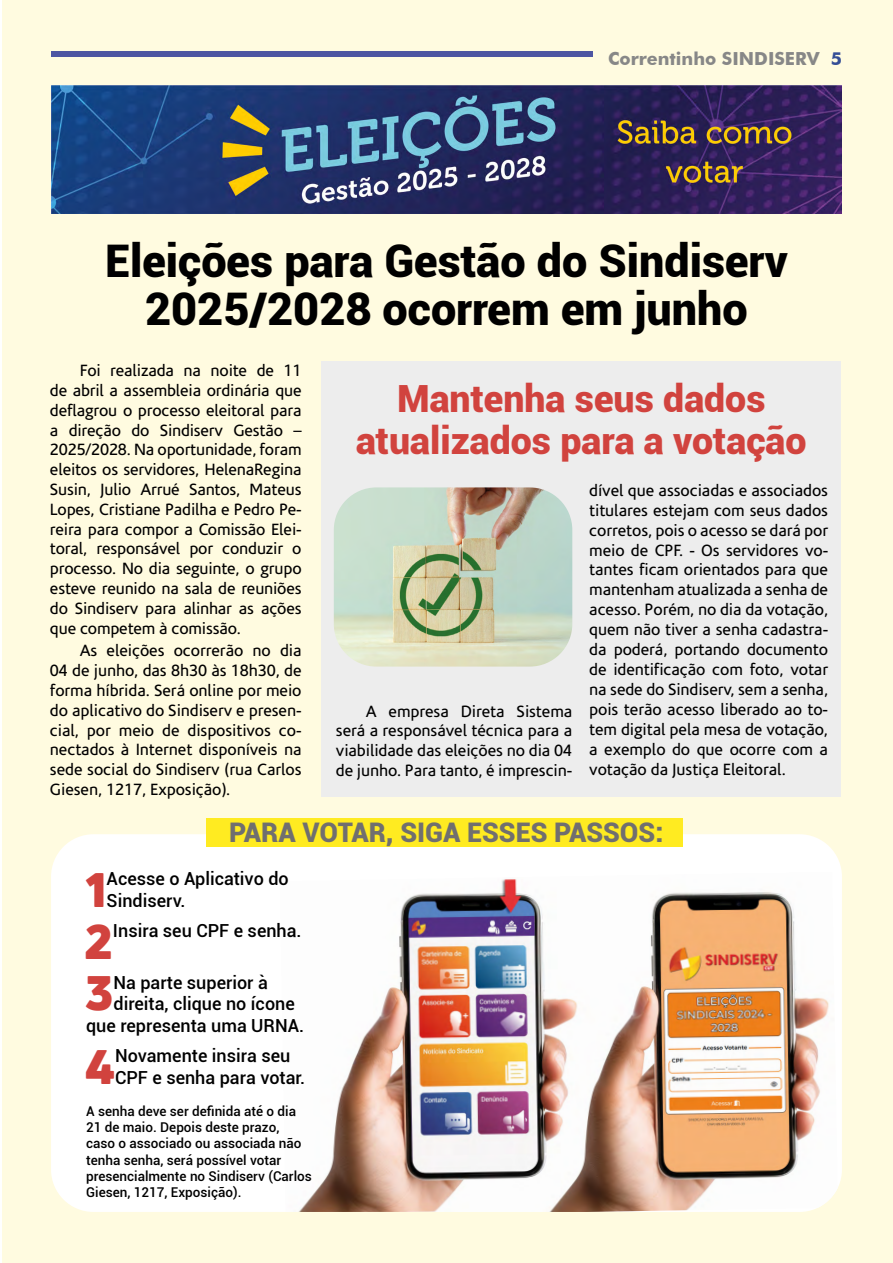
<style>
.page{position:relative;width:893px;height:1263px;background:#fff}
.page>*{position:absolute;margin:0;border:0;box-sizing:border-box;transform-origin:0 0}
.t1{font:48.15px "Uni Neue Trial Black";color:#d1433e}
.t2{font:900 45px/48px "Roboto";color:#000;text-align:center}
.t3{font:900 37.5px/42px "Roboto";color:#d1433e;text-align:center}
.t4{font:900 27px "Roboto";color:#706f6f}
.t5{font:500 18px/21.6px "Roboto";color:#000}
.t6{font:700 18px "Futura BT";color:#878787}
.t7{font:16.5px/19.8px "Corisande";letter-spacing:-.005em;color:#000;text-align:justify}
.t8{font:500 13.5px/16.2px "Roboto";color:#000}
.s1{color:#354e96}
</style>
<div class="page">
<div style="left:2px;top:0;width:891px;height:1263px;background:#fffbe0"></div>
<div style="left:51px;top:834px;width:791px;height:378px;background:#fff;border-radius:43px"></div>
<img style="left:298px;top:879px;width:539px;height:333px">
<div style="left:206px;top:818px;width:476px;height:28px;background:#ffeb21"></div>
<div style="left:321px;top:361px;width:520px;height:435px;background:#ededed"></div>
<div style="left:51px;top:51px;width:541px;height:6px;background:#4d55a2"></div>
<img style="left:51px;top:85px;width:791px;height:128px">
<img style="left:334px;top:487px;width:238px;height:179px">
<p class="t6" style="left:608px;top:47px;width:235px">Correntinho SINDISERV <span class="s1">5</span></p>
<h2 class="t2" style="left:105px;top:235px;width:684px">Eleições para Gestão do Sindiserv<br>2025/2028 ocorrem em junho</h2>
<p class="t7" style="left:50px;top:361px;width:253px;text-indent:30px">Foi realizada na noite de 11 de abril a assembleia ordinária que deflagrou o processo eleitoral para a direção do Sindiserv Gestão – 2025/2028. Na oportunidade, foram eleitos os servidores, HelenaRegina Susin, Julio Arrué Santos, Mateus Lopes, Cristiane Padilha e Pedro Pe&shy;reira para compor a Comissão Elei&shy;toral, responsável por conduzir o processo. No dia seguinte, o grupo esteve reunido na sala de reuniões do Sindiserv para alinhar as ações que competem à comissão.</p>
<p class="t7" style="left:50px;top:641px;width:253px;text-indent:30px">As eleições ocorrerão no dia 04 de junho, das 8h30 às 18h30, de forma híbrida. Será online por meio do aplicativo do Sindiserv e presen&shy;cial, por meio de dispositivos co&shy;nectados à Internet disponíveis na sede social do Sindiserv (rua Carlos Giesen, 1217, Exposição).</p>
<h3 class="t3" style="left:356px;top:376px;width:452px">Mantenha seus dados atualizados para a votação</h3>
<p class="t7" style="left:589px;top:481px;width:240px">dível que associadas e associados titulares estejam com seus dados corretos, pois o acesso se dará por meio de CPF. - Os servidores vo&shy;tantes ficam orientados para que mantenham atualizada a senha de acesso. Porém, no dia da votação, quem não tiver a senha cadastra&shy;da poderá, portando documento de identificação com foto, votar na sede do Sindiserv, sem a senha, pois terão acesso liberado ao to&shy;tem digital pela mesa de votação, a exemplo do que ocorre com a votação da Justiça Eleitoral.</p>
<p class="t7" style="left:336px;top:701px;width:238px;text-indent:30px">A empresa Direta Sistema será a responsável técnica para a viabilidade das eleições no dia 04 de junho. Para tanto, é imprescin-</p>
<h3 class="t4" style="left:229px;top:813px;width:436px">PARA VOTAR, SIGA ESSES PASSOS:</h3>
<h1 class="t1" style="left:86px;top:861px;width:22px">1</h1>
<p class="t5" style="left:107px;top:867px;width:184px">Acesse o Aplicativo do<br>Sindiserv.</p>
<h1 class="t1" style="left:85px;top:913px;width:30px">2</h1>
<p class="t5" style="left:113px;top:919px;width:190px">Insira seu CPF e senha.</p>
<h1 class="t1" style="left:85px;top:964px;width:30px">3</h1>
<p class="t5" style="left:113px;top:971px;width:156px">Na parte superior à</p>
<p class="t5" style="left:113px;top:992px;width:183px">direita, clique no ícone</p>
<p class="t5" style="left:86px;top:1014px;width:220px">que representa uma URNA.</p>
<h1 class="t1" style="left:85px;top:1038px;width:31px">4</h1>
<p class="t5" style="left:115px;top:1044px;width:192px">Novamente insira seu<br>CPF e senha para votar.</p>
<p class="t8" style="left:86px;top:1102px;width:227px">A senha deve ser definida até o dia<br>21 de maio. Depois deste prazo, caso o associado ou associada não tenha senha, será possível votar presencialmente no Sindiserv (Carlos<br>Giesen, 1217, Exposição).</p>
</div>
